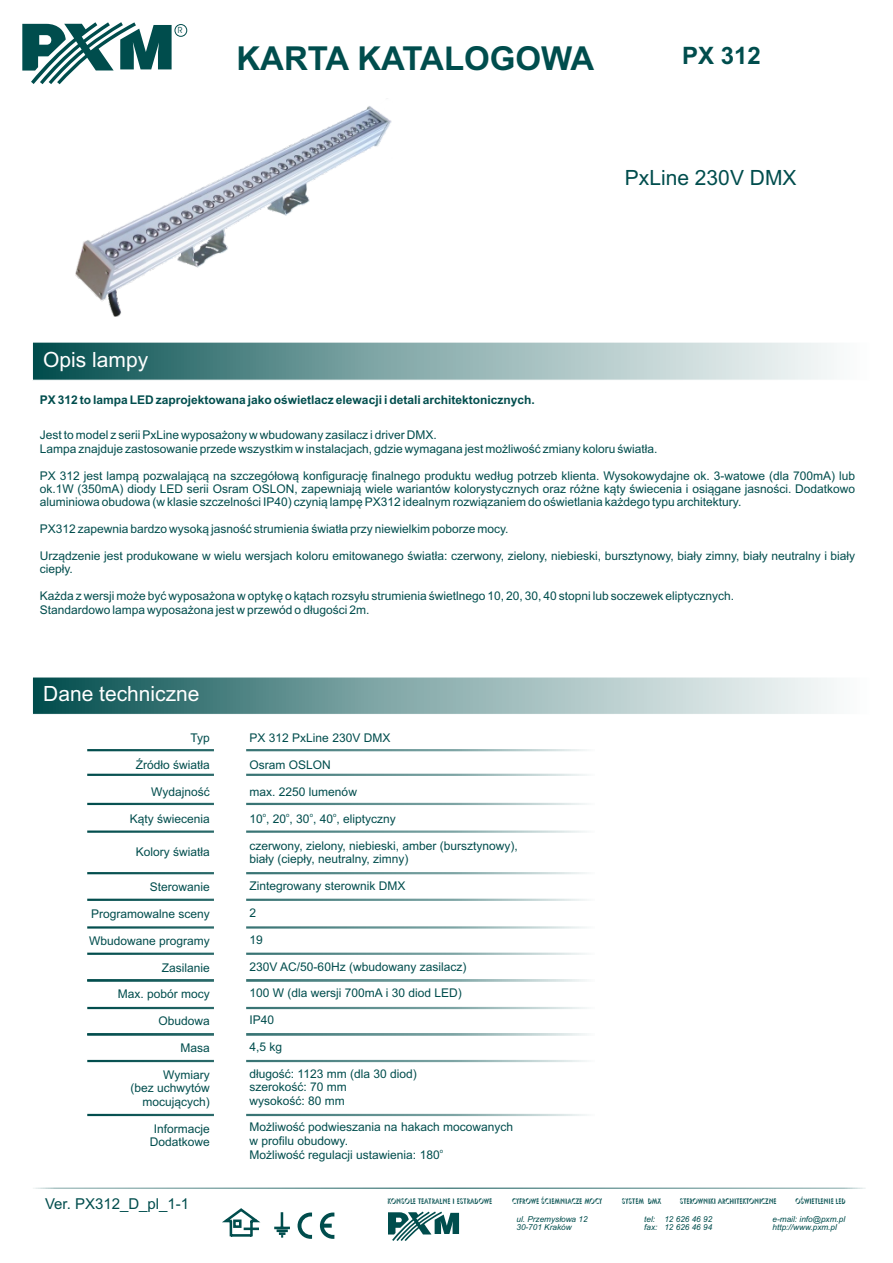
<style>
.page{position:relative;width:893px;height:1263px;background:#fff}
.page>*{position:absolute;margin:0;border:0;box-sizing:border-box;transform-origin:0 0}
.t1{font:700 33px "Arial";color:#004d4d}
.t2{font:700 24px "Arial";color:#004d4d}
.t3{font:21px "Arial";color:#fff}
.t4{font:21px "Arial";color:#004d4d}
.t5{font:15px "Arial";color:#004d4d}
.t6{font:12px/13.4px "Arial";color:#004d4d}
.t7{font:700 12px "Arial";color:#004d4d}
.t8{font:8.55px "Avant Garde IT Cby BT";color:#004d4d}
.t9{font:italic 8.25px/8.6px "Arial";color:#004d4d}
.t10{font:7.8px "Umbrella";letter-spacing:.015em;color:#004d4d;scale:.82 1}
.t11{font:6px "Arial";color:#004d4d}
</style>
<div class="page">
<svg style="left:22px;top:22px;width:150px;height:62px"></svg>
<div style="left:175px;top:24px;width:12px;height:13px;border:1px solid #004d4d;border-radius:50%"></div>
<svg style="left:32px;top:342px;width:802px;height:38px"></svg>
<div style="left:32px;top:677px;width:837px;height:37px;background:linear-gradient(to right,#0e5656,#fff)"></div>
<div style="left:32px;top:677px;width:838px;height:37px;border:1px solid #fff"></div>
<svg style="left:87px;top:774px;width:508px;height:2px"></svg>
<svg style="left:87px;top:749px;width:508px;height:2px"></svg>
<svg style="left:87px;top:803px;width:508px;height:2px"></svg>
<svg style="left:87px;top:830px;width:508px;height:3px"></svg>
<svg style="left:87px;top:872px;width:508px;height:2px"></svg>
<svg style="left:87px;top:899px;width:508px;height:2px"></svg>
<svg style="left:87px;top:926px;width:508px;height:2px"></svg>
<svg style="left:87px;top:953px;width:508px;height:2px"></svg>
<svg style="left:33px;top:1188px;width:833px;height:1px"></svg>
<svg style="left:222px;top:1208px;width:39px;height:29px"></svg>
<div style="left:233px;top:1219px;width:9px;height:9px;border:3px solid #004d4d"></div>
<hr style="left:244px;top:1227px;width:15px;height:3px;background:#004d4d">
<svg style="left:277px;top:1212px;width:11px;height:25px"></svg>
<hr style="left:274px;top:1226px;width:16px;height:3px;background:#004d4d">
<svg style="left:388px;top:1211px;width:71px;height:30px"></svg>
<svg style="left:320px;top:1212px;width:14px;height:27px"></svg>
<svg style="left:298px;top:1212px;width:14px;height:27px"></svg>
<img style="left:75px;top:106px;width:317px;height:211px">
<svg style="left:87px;top:979px;width:508px;height:2px"></svg>
<svg style="left:87px;top:1007px;width:508px;height:2px"></svg>
<svg style="left:87px;top:1033px;width:508px;height:2px"></svg>
<svg style="left:87px;top:1060px;width:508px;height:2px"></svg>
<svg style="left:87px;top:1114px;width:508px;height:2px"></svg>
<svg style="left:214px;top:749px;width:32px;height:367px"></svg>
<p class="t8" style="left:178px;top:27px;width:6px">R</p>
<h1 class="t1" style="left:236px;top:45px;width:360px">KARTA KATALOGOWA</h1>
<h2 class="t2" style="left:682px;top:47px;width:80px">PX 312</h2>
<h3 class="t4" style="left:625px;top:170px;width:173px">PxLine 230V DMX</h3>
<h3 class="t3" style="left:43px;top:352px;width:107px">Opis lampy</h3>
<p class="t7" style="left:40px;top:396px;width:496px">PX 312 to lampa LED zaprojektowana jako oświetlacz elewacji i detali architektonicznych.</p>
<p class="t6" style="left:40px;top:429px;width:619px">Jest to model z serii PxLine wyposażony w wbudowany zasilacz i driver DMX.<br>Lampa znajduje zastosowanie przede wszystkim w instalacjach, gdzie wymagana jest możliwość zmiany koloru światła.</p>
<p class="t6" style="left:40px;top:470px;width:817px;text-align:justify">PX 312 jest lampą pozwalającą na szczegółową konfigurację finalnego produktu według potrzeb klienta. Wysokowydajne ok. 3-watowe (dla 700mA) lub ok.1W (350mA) diody LED serii Osram OSLON, zapewniają wiele wariantów kolorystycznych oraz różne kąty świecenia i osiągane jasności. Dodatkowo aluminiowa obudowa (w klasie szczelności IP40) czynią lampę PX312 idealnym rozwiązaniem do oświetlania każdego typu architektury.</p>
<p class="t6" style="left:40px;top:523px;width:470px">PX312 zapewnia bardzo wysoką jasność strumienia światła przy niewielkim poborze mocy.</p>
<p class="t6" style="left:40px;top:550px;width:817px">Urządzenie jest produkowane w wielu wersjach koloru emitowanego światła: czerwony, zielony, niebieski, bursztynowy, biały zimny, biały neutralny i biały ciepły.</p>
<p class="t6" style="left:40px;top:590px;width:696px">Każda z wersji może być wyposażona w optykę o kątach rozsyłu strumienia świetlnego 10, 20, 30, 40 stopni lub soczewek eliptycznych.<br>Standardowo lampa wyposażona jest w przewód o długości 2m.</p>
<h3 class="t3" style="left:43px;top:686px;width:158px">Dane techniczne</h3>
<p class="t6" style="left:190px;top:732px;width:21px">Typ</p>
<p class="t6" style="left:136px;top:759px;width:76px">Źródło światła</p>
<p class="t6" style="left:151px;top:786px;width:60px">Wydajność</p>
<p class="t6" style="left:130px;top:813px;width:82px">Kąty świecenia</p>
<p class="t6" style="left:136px;top:846px;width:76px">Kolory światła</p>
<p class="t6" style="left:150px;top:881px;width:62px">Sterowanie</p>
<p class="t6" style="left:91px;top:908px;width:120px">Programowalne sceny</p>
<p class="t6" style="left:89px;top:935px;width:122px">Wbudowane programy</p>
<p class="t6" style="left:162px;top:962px;width:50px">Zasilanie</p>
<p class="t6" style="left:118px;top:989px;width:94px">Max. pobór mocy</p>
<p class="t6" style="left:158px;top:1015px;width:53px">Obudowa</p>
<p class="t6" style="left:180px;top:1042px;width:31px">Masa</p>
<p class="t6" style="left:130px;top:1069px;width:81px;text-align:right">Wymiary<br>(bez uchwytów mocujących)</p>
<p class="t6" style="left:150px;top:1123px;width:62px;text-align:center">Informacje<br>Dodatkowe</p>
<p class="t5" style="left:45px;top:1198px;width:146px">Ver. PX312_D_pl_1-1</p>
<p class="t6" style="left:250px;top:732px;width:142px">PX 312 PxLine 230V DMX</p>
<p class="t6" style="left:250px;top:759px;width:83px">Osram OSLON</p>
<p class="t6" style="left:250px;top:786px;width:109px">max. 2250 lumenów</p>
<p class="t11" style="left:263px;top:813px;width:5px">o</p>
<p class="t11" style="left:286px;top:813px;width:5px">o</p>
<p class="t11" style="left:310px;top:813px;width:5px">o</p>
<p class="t11" style="left:333px;top:813px;width:5px">o</p>
<p class="t6" style="left:250px;top:813px;width:148px">10 , 20 , 30 , 40 , eliptyczny</p>
<p class="t6" style="left:250px;top:840px;width:270px">czerwony, zielony, niebieski, amber (bursztynowy), biały (ciepły, neutralny, zimny)</p>
<p class="t6" style="left:250px;top:880px;width:158px">Zintegrowany sterownik DMX</p>
<p class="t6" style="left:250px;top:907px;width:8px">2</p>
<p class="t6" style="left:250px;top:934px;width:15px">19</p>
<p class="t6" style="left:250px;top:961px;width:218px">230V AC/50-60Hz (wbudowany zasilacz)</p>
<p class="t6" style="left:250px;top:987px;width:214px">100 W (dla wersji 700mA i 30 diod LED)</p>
<p class="t6" style="left:250px;top:1014px;width:26px">IP40</p>
<p class="t6" style="left:250px;top:1041px;width:34px">4,5 kg</p>
<p class="t6" style="left:250px;top:1068px;width:169px">długość: 1123 mm (dla 30 diod) szerokość: 70 mm<br>wysokość: 80 mm</p>
<p class="t6" style="left:250px;top:1122px;width:265px">Możliwość podwieszania na hakach mocowanych w profilu obudowy.</p>
<p class="t11" style="left:440px;top:1148px;width:5px">o</p>
<p class="t6" style="left:250px;top:1149px;width:192px">Możliwość regulacji ustawienia: 180</p>
<p class="t10" style="left:387px;top:1197px;width:129px">KONSOLE TEATRALNE I ESTRADOWE</p>
<p class="t10" style="left:512px;top:1197px;width:111px">CYFROWE ŚCIEMNIACZE MOCY</p>
<p class="t10" style="left:622px;top:1197px;width:49px">SYSTEM DMX</p>
<p class="t10" style="left:680px;top:1197px;width:120px">STEROWNIKI ARCHITEKTONICZNE</p>
<p class="t10" style="left:795px;top:1197px;width:63px">OŚWIETLENIE LED</p>
<p class="t9" style="left:644px;top:1215px;width:69px">tel: 12 626 46 92 fax: 12 626 46 94</p>
<p class="t9" style="left:773px;top:1215px;width:74px">e-mail: info@pxm.pl http://www.pxm.pl</p>
<p class="t9" style="left:516px;top:1215px;width:73px">ul. Przemysłowa 12<br>30-701 Kraków</p>
</div>
